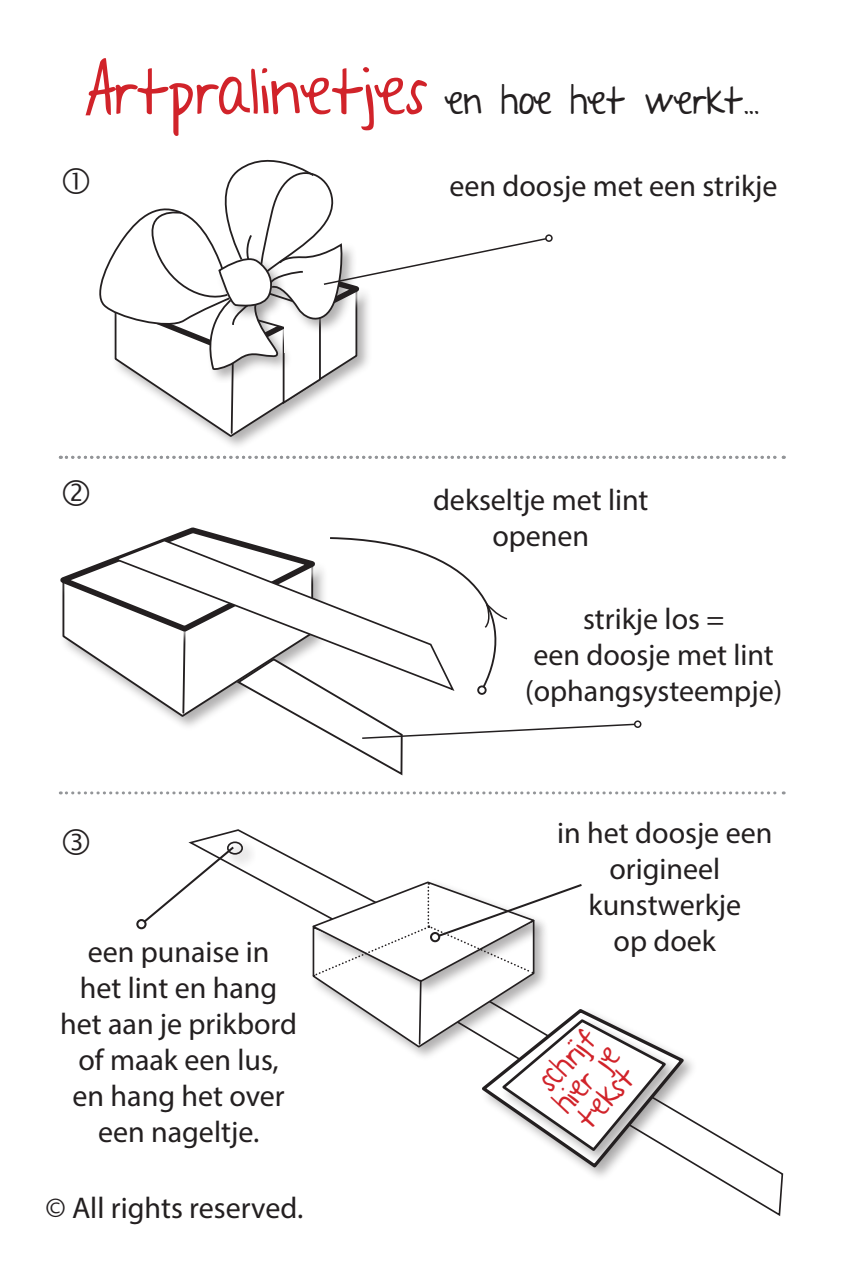
<style>
.page{position:relative;width:842px;height:1268px;background:#fff}
.page>*{position:absolute;margin:0;border:0;box-sizing:border-box;transform-origin:0 0}
.t1{font:37.2px "A Year Without Rain";color:#231f20}
.t2{font:30px/36px "Myriad Pro";color:#231f20;text-align:center}
.t3{font:30px/27px "A Year Without Rain";color:#d1232a}
.s1{font-size:61.8px;color:#d1232a}
</style>
<div class="page">
<div style="left:545px;top:234px;width:8px;height:8px;border:2px solid #231f20;border-radius:50%"></div>
<svg style="left:188px;top:829px;width:143px;height:79px"></svg>
<div style="left:224px;top:837px;width:32px;height:31px;background:#231f20;opacity:.45"></div>
<div style="left:227px;top:841px;width:16px;height:13px;border:2px solid #231f20;border-radius:50%"></div>
<svg style="left:697px;top:1122px;width:87px;height:94px"></svg>
<div style="left:478px;top:1006px;width:219px;height:175px;background:#231f20;opacity:.35"></div>
<svg style="left:309px;top:880px;width:378px;height:289px"></svg>
<div style="left:430px;top:931px;width:10px;height:11px;border:2px solid #231f20;border-radius:50%"></div>
<svg style="left:142px;top:844px;width:94px;height:79px"></svg>
<div style="left:136px;top:918px;width:11px;height:11px;border:2px solid #231f20;border-radius:50%"></div>
<svg style="left:60px;top:455px;width:724px;height:3px"></svg>
<svg style="left:60px;top:791px;width:724px;height:3px"></svg>
<svg style="left:60px;top:527px;width:576px;height:249px"></svg>
<div style="left:634px;top:720px;width:7px;height:7px;border:2px solid #231f20;border-radius:50%"></div>
<svg style="left:99px;top:159px;width:449px;height:279px"></svg>
<p class="t1" style="left:84px;top:80px;width:676px"><span class="s1">Artpralinetjes</span> en hoe het werkt...</p>
<p class="t2" style="left:449px;top:167px;width:330px">een doosje met een strikje</p>
<p class="t2" style="left:433px;top:481px;width:217px">dekseltje met lint openen</p>
<p class="t2" style="left:60px;top:933px;width:238px">een punaise in<br>het lint en hang het aan je prikbord of maak een lus, en hang het over een nageltje.</p>
<p class="t2" style="left:45px;top:1189px;width:259px">© All rights reserved.</p>
<p class="t2" style="left:525px;top:600px;width:259px">strikje los =<br>een doosje met lint (ophangsysteempje)</p>
<p class="t2" style="left:557px;top:814px;width:217px">in het doosje een origineel kunstwerkje<br>op doek</p>
<p class="t3" style="left:530px;top:1080px;width:81px;rotate:-47deg">schrijf hier je tekst</p>
</div>
